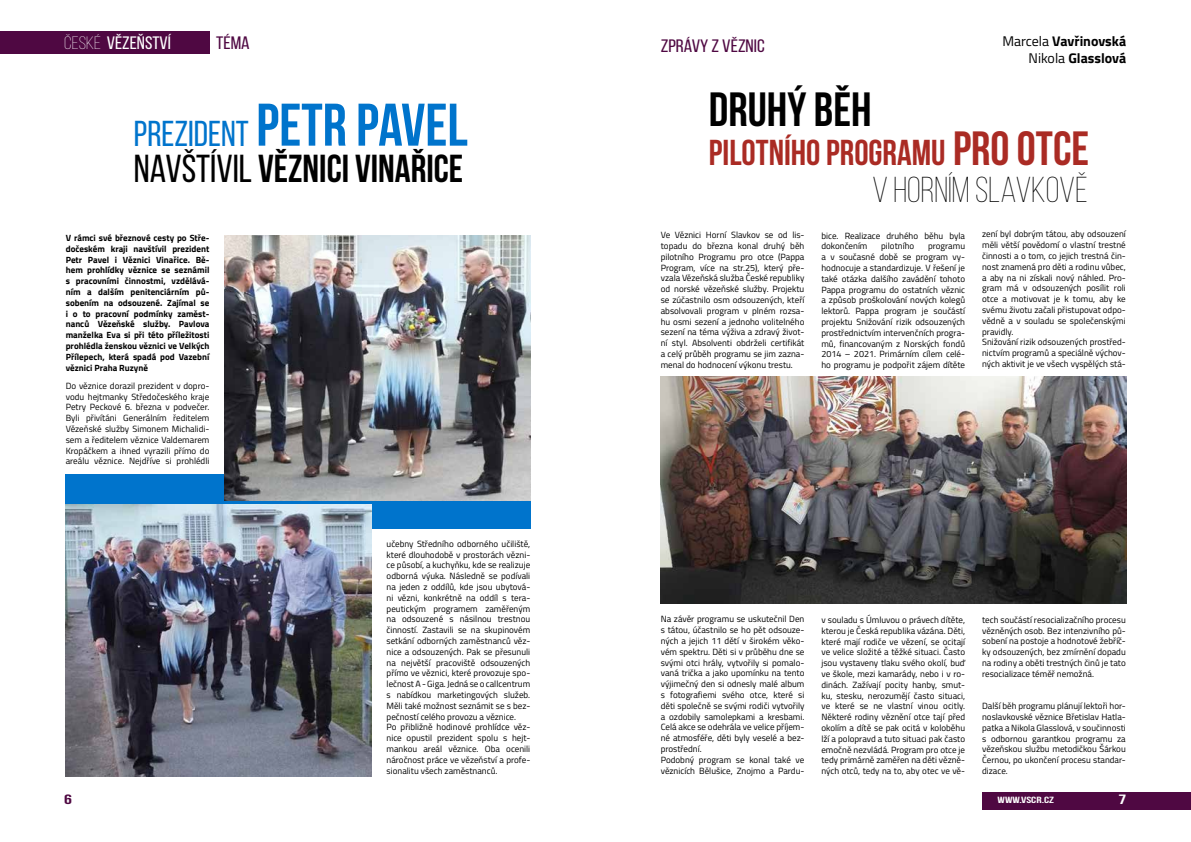
<style>
.page{position:relative;width:1191px;height:842px;background:#fff}
.page>*{position:absolute;margin:0;border:0;box-sizing:border-box;transform-origin:0 0}
.t1{font:700 48px "Bebas Neue";color:#000}
.t2{font:700 39px "Bebas Neue";color:#000}
.t3{font:700 36px/37.1px "Bebas Neue";color:#aa2b24;text-align:right}
.t4{font:36px "Bebas Neue";color:#0074cc}
.t5{font:18px "Bebas Neue";color:#4f0842;scale:1.12 1}
.t6{font:18px "Bebas Neue";color:#fff;scale:1.1 1}
.t7{font:700 14px/16.8px "Titillium Web";color:#000;text-align:right}
.t8{font:700 13.5px "Bebas Neue";color:#4f0842;scale:1.47 1}
.t9{font:700 13.5px "Bebas Neue";color:#fff;scale:1.47 1}
.t10{font:9px/10.8px "Titillium Web";color:#000;text-align:justify}
.t11{font:700 9px/10.8px "Titillium Web";color:#000;text-align:justify}
.t12{font:700 9px "Bebas Neue";color:#fff;scale:1.47 1}
.s1{font-weight:300}
.s2{font-weight:700;font-size:60px}
.s3{font-weight:400}
.s4{font-size:48px}
.s5{font-weight:300;color:#000}
</style>
<div class="page">
<div style="left:65px;top:474px;width:465px;height:55px;background:#0074cc"></div>
<div style="left:982px;top:792px;width:209px;height:17px;background:#4f0842"></div>
<div style="left:0;top:32px;width:209px;height:22px;background:#4f0842"></div>
<img style="left:66px;top:504px;width:305px;height:273px">
<img style="left:225px;top:236px;width:305px;height:264px">
<img style="left:660px;top:377px;width:466px;height:226px">
<h3 class="t6" style="left:64px;top:33px;width:98px"><span class="s1">ČESKÉ</span> VĚZEŇSTVÍ</h3>
<h3 class="t5" style="left:216px;top:33px;width:31px">TÉMA</h3>
<h3 class="t4" style="left:134px;top:114px;width:335px">PREZIDENT <span class="s2">PETR PAVEL</span></h3>
<h2 class="t2" style="left:134px;top:147px;width:331px"><span class="s3">NAVŠTÍVIL</span> VĚZNICI VINAŘICE</h2>
<p class="t11" style="left:66px;top:232px;width:145px">V rámci své březnové cesty po Stře&shy;dočeském kraji navštívil prezident Petr Pavel i Věznici Vinařice. Bě&shy;hem prohlídky věznice se seznámil s pracovními činnostmi, vzdělává&shy;ním a dalším penitenciárním pů&shy;sobením na odsouzené. Zajímal se i o to pracovní podmínky zaměst&shy;nanců Vězeňské služby. Pavlova manželka Eva si při této příležitosti prohlédla ženskou věznici ve Velkých Přílepech, která spadá pod Vazební věznici Praha Ruzyně</p>
<p class="t10" style="left:66px;top:380px;width:145px">Do věznice dorazil prezident v dopro&shy;vodu hejtmanky Středočeského kraje Petry Peckové 6. března v podvečer.<br>Byli přivítáni Generálním ředitelem Vězeňské služby Simonem Michalidi&shy;sem a ředitelem věznice Valdemarem Kropáčkem a ihned vyrazili přímo do areálu věznice. Nejdříve si prohlédli</p>
<p class="t10" style="left:386px;top:538px;width:145px;text-align:left">učebny Středního odborného učiliště, které dlouhodobě v prostorách vězni&shy;ce působí, a kuchyňku, kde se realizuje odborná výuka. Následně se podívali na jeden z oddílů, kde jsou ubytová&shy;ni vězni, konkrétně na oddíl s tera&shy;peutickým programem zaměřeným na odsouzené s násilnou trestnou činností. Zastavili se na skupinovém setkání odborných zaměstnanců věz&shy;nice a odsouzených. Pak se přesunuli na největší pracoviště odsouzených přímo ve věznici, které provozuje spo&shy;lečnost A - Giga. Jedná se o callcentrum s nabídkou marketingových služeb.<br>Měli také možnost seznámit se s bez&shy;pečností celého provozu a věznice.<br>Po přibližně hodinové prohlídce věz&shy;nice opustil prezident spolu s hejt&shy;mankou areál věznice. Oba ocenili náročnost práce ve vězeňství a profe&shy;sionalitu všech zaměstnanců.</p>
<h3 class="t5" style="left:660px;top:36px;width:94px">ZPRÁVY Z VĚZNIC</h3>
<h1 class="t1" style="left:709px;top:83px;width:164px">DRUHÝ BĚH</h1>
<h3 class="t7" style="left:1002px;top:32px;width:125px"><span class="s3">Marcela</span> Vavřinovská<br><span class="s3">Nikola</span> Glasslová</h3>
<h3 class="t3" style="left:709px;top:134px;width:382px">PILOTNÍHO PROGRAMU <span class="s4">PRO OTCE<br></span><span class="s5">V HORNÍM SLAVKOVĚ</span></h3>
<p class="t10" style="left:661px;top:229px;width:145px">Ve Věznici Horní Slavkov se od lis&shy;topadu do března konal druhý běh pilotního Programu pro otce (Pappa Program, více na str.25), který pře&shy;vzala Vězeňská služba České republiky od norské vězeňské služby. Projektu se zúčastnilo osm odsouzených, kteří absolvovali program v plném rozsa&shy;hu osmi sezení a jednoho volitelného sezení na téma výživa a zdravý život&shy;ní styl. Absolventi obdrželi certifikát a celý průběh programu se jim zazna&shy;menal do hodnocení výkonu trestu.</p>
<p class="t10" style="left:821px;top:230px;width:145px">bice. Realizace druhého běhu byla dokončením</p>
<p class="t10" style="left:881px;top:240px;width:35px">pilotního</p>
<p class="t10" style="left:821px;top:240px;width:145px;text-indent:107px">programu a v současné době se program vy&shy;hodnocuje a standardizuje. V řešení je také otázka dalšího zavádění tohoto Pappa programu do ostatních věznic a způsob proškolování nových kolegů lektorů. Pappa program je součástí projektu Snižování rizik odsouzených prostřednictvím intervenčních progra&shy;mů, financovaným z Norských fondů 2014 – 2021. Primárním cílem celé&shy;ho programu je podpořit zájem dítěte</p>
<p class="t10" style="left:982px;top:228px;width:145px;text-align:left">zení byl dobrým tátou, aby odsouzení měli větší povědomí o vlastní trestné činnosti a o tom, co jejich trestná čin&shy;nost znamená pro děti a rodinu vůbec, a aby na ni získali nový náhled. Pro&shy;gram má v odsouzených posílit roli otce a motivovat je k tomu, aby ke svému životu začali přistupovat odpo&shy;vědně a v souladu se společenskými pravidly.<br>Snižování rizik odsouzených prostřed&shy;nictvím programů a speciálně výchov&shy;ných aktivit je ve všech vyspělých stá-</p>
<p class="t10" style="left:661px;top:613px;width:145px;text-align:left">Na závěr programu se uskutečnil Den s tátou, účastnilo se ho pět odsouze&shy;ných a jejich 11 dětí v širokém věko&shy;vém spektru. Děti si v průběhu dne se svými otci hrály, vytvořily si pomalo&shy;vaná trička a jako upomínku na tento výjimečný den si odnesly malé album s fotografiemi svého otce, které si děti společně se svými rodiči vytvořily a ozdobily samolepkami a kresbami.<br>Celá akce se odehrála ve velice příjem&shy;né atmosféře, děti byly veselé a bez&shy;prostřední.<br>Podobný program se konal také ve věznicích Bělušice, Znojmo a Pardu-</p>
<p class="t10" style="left:821px;top:614px;width:145px">v souladu s Úmluvou o právech dítěte, kterou je Česká republika vázána. Děti, které mají rodiče ve vězení, se ocitají ve velice složité a těžké situaci. Často jsou vystaveny tlaku svého okolí, buď ve škole, mezi kamarády, nebo i v ro&shy;dinách. Zažívají pocity hanby, smut&shy;ku, stesku, nerozumějí často situaci, ve které se ne vlastní vinou ocitly.<br>Některé rodiny věznění otce tají před okolím a dítě se pak ocitá v koloběhu lží a polopravd a tuto situaci pak často emočně nezvládá. Program pro otce je tedy primárně zaměřen na děti vězně&shy;ných otců, tedy na to, aby otec ve vě-</p>
<p class="t10" style="left:982px;top:614px;width:145px">tech součástí resocializačního procesu vězněných osob. Bez intenzivního pů&shy;sobení na postoje a hodnotové žebříč&shy;ky odsouzených, bez zmírnění dopadu na rodiny a oběti trestných činů je tato resocializace téměř nemožná.</p>
<p class="t10" style="left:982px;top:700px;width:145px">Další běh programu plánují lektoři hor&shy;noslavkovské věznice Břetislav Hatla&shy;patka a Nikola Glasslová, v součinnosti s odbornou garantkou programu za vězeňskou službu metodičkou Šárkou Černou, po ukončení procesu standar&shy;dizace.</p>
<h3 class="t8" style="left:64px;top:792px;width:7px">6</h3>
<p class="t12" style="left:997px;top:795px;width:40px">WWW.VSCR.CZ</p>
<h3 class="t9" style="left:1118px;top:792px;width:7px">7</h3>
</div>
